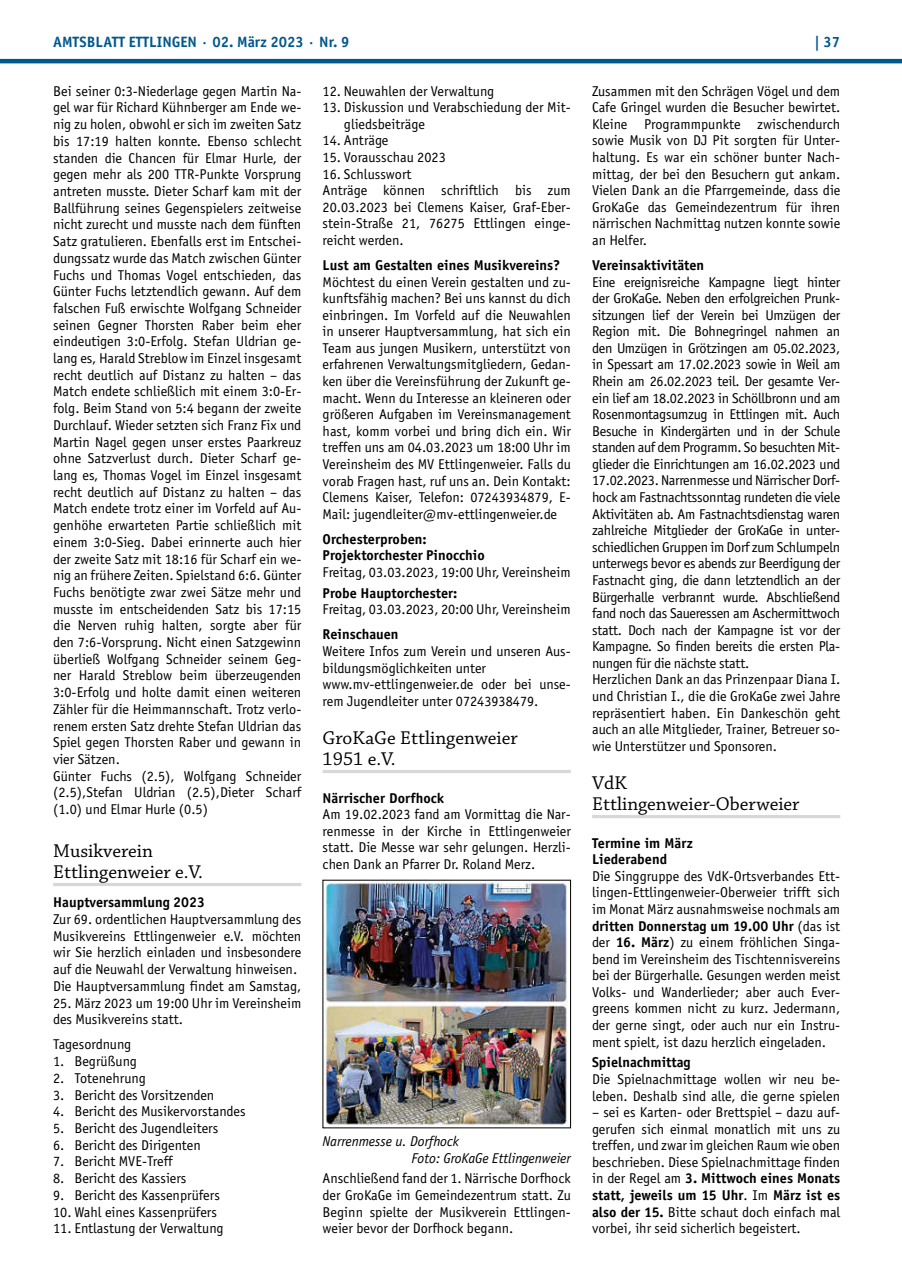
<style>
.page{position:relative;width:902px;height:1280px;background:#fff}
.page>*{position:absolute;margin:0;border:0;box-sizing:border-box;transform-origin:0 0}
.t1{font:19.5px/21px "Chaparral Pro";color:#000}
.t2{font:700 15px "Officina Sans";color:#00588b}
.t3{font:14.25px/16.5px "Officina Sans";color:#000}
.t4{font:14.25px/16.5px "Officina Sans";letter-spacing:-.02em;color:#000}
.t5{font:700 14.25px/16.5px "Officina Sans";color:#000}
.t6{font:italic 14.25px/16.5px "Officina Sans";color:#000}
.s1{font-weight:700}
</style>
<div class="page">
<hr style="left:0;top:59px;width:901px;height:4px;background:#00588b">
<hr style="left:53px;top:883px;width:248px;height:3px;background:#d8d8d9">
<hr style="left:322px;top:770px;width:248px;height:3px;background:#d8d8d9">
<img style="left:324px;top:882px;width:244px;height:244px">
<hr style="left:592px;top:815px;width:248px;height:3px;background:#d8d8d9">
<p class="t2" style="left:53px;top:32px;width:298px">AMTSBLATT ETTLINGEN · 02. März 2023 · Nr. 9</p>
<p class="t2" style="left:814px;top:32px;width:28px">| 37</p>
<p class="t3" style="left:53px;top:83px;width:250px">Bei seiner 0:3-Niederlage gegen Martin Na&shy;gel war für Richard Kühnberger am Ende we&shy;nig zu holen, obwohl er sich im zweiten Satz bis 17:19 halten konnte. Ebenso schlecht standen die Chancen für Elmar Hurle, der gegen mehr als 200 TTR-Punkte Vorsprung antreten musste. Dieter Scharf kam mit der Ballführung seines Gegenspielers zeitweise nicht zurecht und musste nach dem fünften Satz gratulieren. Ebenfalls erst im Entschei&shy;dungssatz wurde das Match zwischen Günter Fuchs und Thomas Vogel entschieden, das Günter Fuchs letztendlich gewann. Auf dem falschen Fuß erwischte Wolfgang Schneider seinen Gegner Thorsten Raber beim eher eindeutigen 3:0-Erfolg. Stefan Uldrian ge&shy;lang es, Harald Streblow im Einzel insgesamt recht deutlich auf Distanz zu halten – das Match endete schließlich mit einem 3:0-Er&shy;folg. Beim Stand von 5:4 begann der zweite Durchlauf. Wieder setzten sich Franz Fix und Martin Nagel gegen unser erstes Paarkreuz ohne Satzverlust durch. Dieter Scharf ge&shy;lang es, Thomas Vogel im Einzel insgesamt recht deutlich auf Distanz zu halten – das Match endete trotz einer im Vorfeld auf Au&shy;genhöhe erwarteten Partie schließlich mit einem 3:0-Sieg. Dabei erinnerte auch hier der zweite Satz mit 18:16 für Scharf ein we&shy;nig an frühere Zeiten. Spielstand 6:6. Günter Fuchs benötigte zwar zwei Sätze mehr und musste im entscheidenden Satz bis 17:15 die Nerven ruhig halten, sorgte aber für den 7:6-Vorsprung. Nicht einen Satzgewinn überließ Wolfgang Schneider seinem Geg&shy;ner Harald Streblow beim überzeugenden 3:0-Erfolg und holte damit einen weiteren Zähler für die Heimmannschaft. Trotz verlo&shy;renem ersten Satz drehte Stefan Uldrian das Spiel gegen Thorsten Raber und gewann in vier Sätzen.<br>Günter Fuchs (2.5), Wolfgang Schneider (2.5),Stefan Uldrian (2.5),Dieter Scharf (1.0) und Elmar Hurle (0.5)</p>
<h1 class="t1" style="left:53px;top:841px;width:151px">Musikverein<br>Ettlingenweier e.V.</h1>
<p class="t5" style="left:53px;top:894px;width:153px">Hauptversammlung 2023</p>
<p class="t3" style="left:53px;top:911px;width:250px">Zur 69. ordentlichen Hauptversammlung des Musikvereins Ettlingenweier e.V. möchten wir Sie herzlich einladen und insbesondere auf die Neuwahl der Verwaltung hinweisen.<br>Die Hauptversammlung findet am Samstag,</p>
<p class="t3" style="left:53px;top:994px;width:249px">25. März 2023 um 19:00 Uhr im Vereinsheim des Musikvereins statt.</p>
<p class="t3" style="left:53px;top:1036px;width:80px">Tagesordnung</p>
<p class="t3" style="left:53px;top:1053px;width:85px">1. Begrüßung</p>
<p class="t3" style="left:53px;top:1070px;width:94px">2. Totenehrung</p>
<p class="t3" style="left:53px;top:1086px;width:163px">3. Bericht des Vorsitzenden</p>
<p class="t3" style="left:53px;top:1103px;width:194px">4. Bericht des Musikervorstandes</p>
<p class="t3" style="left:53px;top:1120px;width:167px">5. Bericht des Jugendleiters</p>
<p class="t3" style="left:53px;top:1137px;width:149px">6. Bericht des Dirigenten</p>
<p class="t3" style="left:53px;top:1153px;width:121px">7. Bericht MVE-Treff</p>
<p class="t3" style="left:53px;top:1170px;width:135px">8. Bericht des Kassiers</p>
<p class="t3" style="left:53px;top:1187px;width:168px">9. Bericht des Kassenprüfers</p>
<p class="t3" style="left:53px;top:1203px;width:165px">10. Wahl eines Kassenprüfers</p>
<p class="t3" style="left:53px;top:1220px;width:172px">11. Entlastung der Verwaltung</p>
<p class="t3" style="left:322px;top:83px;width:173px">12. Neuwahlen der Verwaltung</p>
<p class="t3" style="left:344px;top:99px;width:228px;text-indent:-21px">13. Diskussion und Verabschiedung der Mit&shy;gliedsbeiträge</p>
<p class="t3" style="left:322px;top:132px;width:67px">14. Anträge</p>
<p class="t3" style="left:322px;top:149px;width:125px">15. Vorausschau 2023</p>
<p class="t3" style="left:322px;top:166px;width:250px">16. Schlusswort<br>Anträge können schriftlich bis zum<br>20.03.2023 bei Clemens Kaiser, Graf-Eber&shy;stein-Straße 21, 76275 Ettlingen einge&shy;reicht werden.</p>
<p class="t5" style="left:322px;top:257px;width:239px">Lust am Gestalten eines Musikvereins?</p>
<p class="t3" style="left:322px;top:274px;width:250px;text-align:justify">Möchtest du einen Verein gestalten und zu&shy;kunftsfähig machen? Bei uns kannst du dich einbringen. Im Vorfeld auf die Neuwahlen in unserer Hauptversammlung, hat sich ein Team aus jungen Musikern, unterstützt von erfahrenen Verwaltungsmitgliedern, Gedan&shy;ken über die Vereinsführung der Zukunft ge&shy;macht. Wenn du Interesse an kleineren oder größeren Aufgaben im Vereinsmanagement hast, komm vorbei und bring dich ein. Wir treffen uns am 04.03.2023 um 18:00 Uhr im Vereinsheim des MV Ettlingenweier. Falls du vorab Fragen hast, ruf uns an. Dein Kontakt:<br>Clemens Kaiser, Telefon: 07243934879, E-Mail: jugendleiter@mv-ettlingenweier.de</p>
<p class="t5" style="left:322px;top:530px;width:164px">Orchesterproben:<br>Projektorchester Pinocchio</p>
<p class="t3" style="left:322px;top:564px;width:250px">Freitag, 03.03.2023, 19:00 Uhr, Vereinsheim</p>
<p class="t5" style="left:322px;top:584px;width:136px">Probe Hauptorchester:</p>
<p class="t3" style="left:322px;top:601px;width:250px">Freitag, 03.03.2023, 20:00 Uhr, Vereinsheim</p>
<p class="t5" style="left:322px;top:626px;width:77px">Reinschauen</p>
<p class="t3" style="left:322px;top:643px;width:250px">Weitere Infos zum Verein und unseren Aus&shy;bildungsmöglichkeiten unter www.mv-ettlingenweier.de oder bei unse&shy;rem Jugendleiter unter 07243938479.</p>
<h1 class="t1" style="left:322px;top:728px;width:197px">GroKaGe Ettlingenweier<br>1951 e.V.</h1>
<p class="t5" style="left:322px;top:789px;width:123px">Närrischer Dorfhock</p>
<p class="t3" style="left:322px;top:806px;width:250px;text-align:justify">Am 19.02.2023 fand am Vormittag die Nar&shy;renmesse in der Kirche in Ettlingenweier statt. Die Messe war sehr gelungen. Herzli&shy;chen Dank an Pfarrer Dr. Roland Merz.</p>
<p class="t3" style="left:592px;top:83px;width:250px;text-align:justify">Zusammen mit den Schrägen Vögel und dem Cafe Gringel wurden die Besucher bewirtet.<br>Kleine Programmpunkte zwischendurch sowie Musik von DJ Pit sorgten für Unter&shy;haltung. Es war ein schöner bunter Nach&shy;mittag, der bei den Besuchern gut ankam.<br>Vielen Dank an die Pfarrgemeinde, dass die GroKaGe das Gemeindezentrum für ihren närrischen Nachmittag nutzen konnte sowie an Helfer.</p>
<p class="t5" style="left:592px;top:257px;width:114px">Vereinsaktivitäten</p>
<p class="t4" style="left:592px;top:274px;width:250px">Eine ereignisreiche Kampagne liegt hinter der GroKaGe. Neben den erfolgreichen Prunk&shy;sitzungen lief der Verein bei Umzügen der Region mit. Die Bohnegringel nahmen an den Umzügen in Grötzingen am 05.02.2023, in Spessart am 17.02.2023 sowie in Weil am Rhein am 26.02.2023 teil. Der gesamte Ver&shy;ein lief am 18.02.2023 in Schöllbronn und am Rosenmontagsumzug in Ettlingen mit. Auch Besuche in Kindergärten und in der Schule standen auf dem Programm. So besuchten Mit&shy;glieder die Einrichtungen am 16.02.2023 und 17.02.2023. Narrenmesse und Närrischer Dorf&shy;hock am Fastnachtssonntag rundeten die viele Aktivitäten ab. Am Fastnachtsdienstag waren zahlreiche Mitglieder der GroKaGe in unter&shy;schiedlichen Gruppen im Dorf zum Schlumpeln unterwegs bevor es abends zur Beerdigung der Fastnacht ging, die dann letztendlich an der Bürgerhalle verbrannt wurde. Abschließend fand noch das Saueressen am Aschermittwoch statt. Doch nach der Kampagne ist vor der Kampagne. So finden bereits die ersten Pla&shy;nungen für die nächste statt.<br>Herzlichen Dank an das Prinzenpaar Diana I. und Christian I., die die GroKaGe zwei Jahre repräsentiert haben. Ein Dankeschön geht auch an alle Mitglieder, Trainer, Betreuer so&shy;wie Unterstützer und Sponsoren.</p>
<h1 class="t1" style="left:592px;top:773px;width:209px">VdK<br>Ettlingenweier-Oberweier</h1>
<p class="t5" style="left:592px;top:834px;width:102px">Termine im März<br>Liederabend</p>
<p class="t3" style="left:592px;top:868px;width:250px;text-align:justify">Die Singgruppe des VdK-Ortsverbandes Ett&shy;lingen-Ettlingenweier-Oberweier trifft sich im Monat März ausnahmsweise nochmals am <span class="s1">dritten Donnerstag um 19.00 Uhr</span> (das ist der <span class="s1">16. März</span>) zu einem fröhlichen Singa&shy;bend im Vereinsheim des Tischtennisvereins bei der Bürgerhalle. Gesungen werden meist Volks- und Wanderlieder; aber auch Ever&shy;greens kommen nicht zu kurz. Jedermann, der gerne singt, oder auch nur ein Instru&shy;ment spielt, ist dazu herzlich eingeladen.</p>
<p class="t5" style="left:592px;top:1054px;width:100px">Spielnachmittag</p>
<p class="t3" style="left:592px;top:1071px;width:250px">Die Spielnachmittage wollen wir neu be&shy;leben. Deshalb sind alle, die gerne spielen</p>
<p class="t3" style="left:592px;top:1104px;width:250px;text-align:justify">– sei es Karten- oder Brettspiel – dazu auf&shy;gerufen sich einmal monatlich mit uns zu treffen, und zwar im gleichen Raum wie oben beschrieben. Diese Spielnachmittage finden in der Regel am <span class="s1">3. Mittwoch eines Monats statt, jeweils um 15 Uhr</span>. Im <span class="s1">März ist es also der 15.</span> Bitte schaut doch einfach mal vorbei, ihr seid sicherlich begeistert.</p>
<p class="t6" style="left:411px;top:1133px;width:161px;text-indent:-89px">Narrenmesse u. Dorfhock<br>Foto: GroKaGe Ettlingenweier</p>
<p class="t3" style="left:322px;top:1170px;width:250px;text-align:justify">Anschließend fand der 1. Närrische Dorfhock der GroKaGe im Gemeindezentrum statt. Zu Beginn spielte der Musikverein Ettlingen&shy;weier bevor der Dorfhock begann.</p>
</div>
